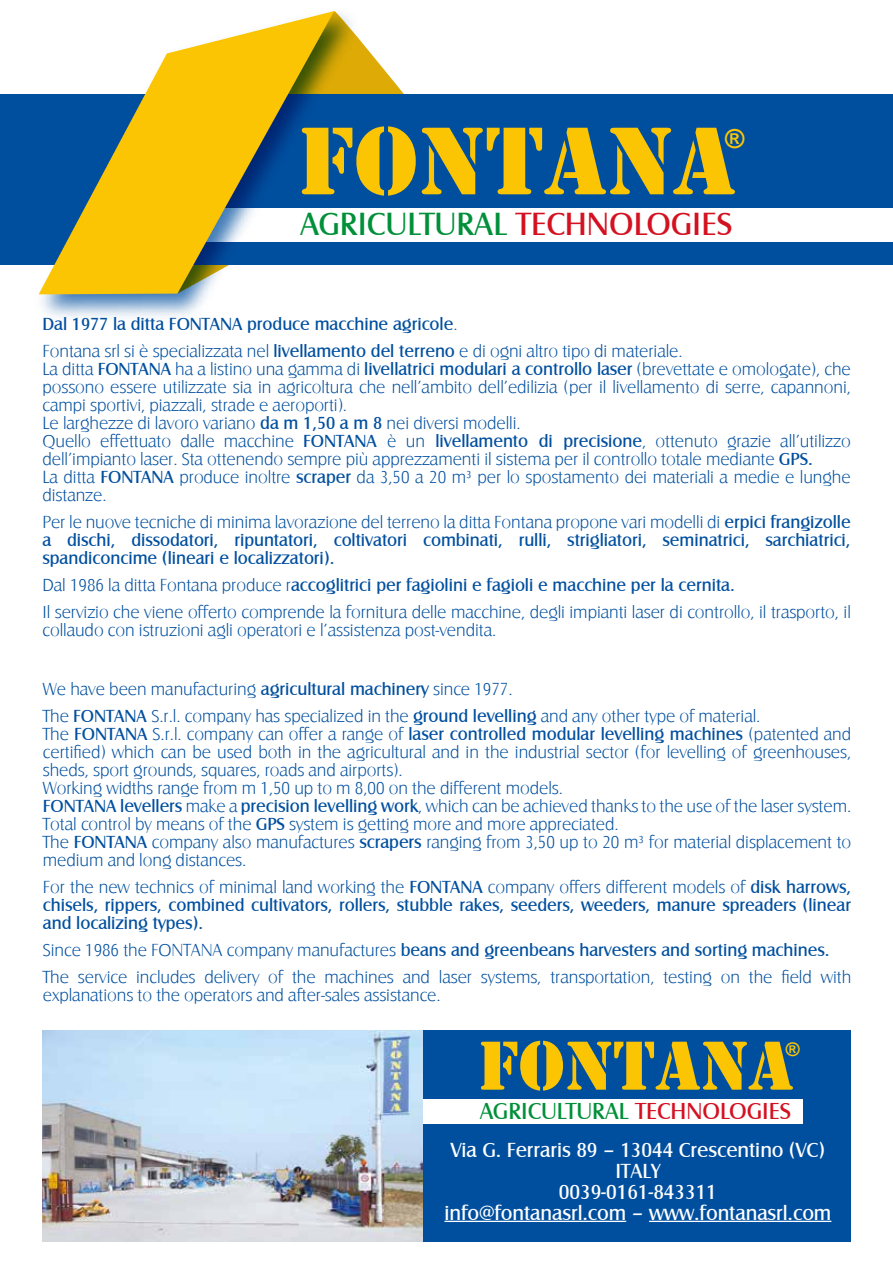
<style>
.page{position:relative;width:893px;height:1263px;background:#fff}
.page>*{position:absolute;margin:0;border:0;box-sizing:border-box;transform-origin:0 0}
.t1{font:99.9px "Stencil";color:#fbc504}
.t2{font:72px "Stencil";color:#fbc504}
.t3{font:33.15px "Castle T";color:#019039}
.t4{font:700 26.1px "Arial";color:#fbc504}
.t5{font:23.85px "Castle T";color:#019039}
.t6{font:21px/21px "Castle T";letter-spacing:-.005em;color:#fff;text-align:center}
.t7{font:700 18.9px "Arial";color:#fbc504}
.t8{font:18px/18px "Castle T Ligh";letter-spacing:-.005em;color:#004f9f}
.t9{font:18px/18px "Castle T";letter-spacing:-.005em;color:#004f9f}
.s1{color:#d41120}
.s2{font-family:"Castle T Ligh"}
.s3{font-family:"Castle T"}
</style>
<div class="page">
<div style="left:43px;top:1030px;width:808px;height:211px;background:#004f9f"></div>
<svg style="left:368px;top:50px;width:38px;height:45px"></svg>
<div style="left:0;top:95px;width:893px;height:170px;background:#004f9f"></div>
<div style="left:97px;top:208px;width:796px;height:34px;background:#fff"></div>
<img style="left:27px;top:11px;width:341px;height:307px">
<svg style="left:39px;top:11px;width:295px;height:283px"></svg>
<div style="left:333px;top:1099px;width:469px;height:25px;background:#fff"></div>
<hr style="left:444px;top:1221px;width:182px;height:1px;background:#fff">
<hr style="left:649px;top:1221px;width:182px;height:1px;background:#fff">
<img style="left:43px;top:1030px;width:380px;height:211px">
<h1 class="t1" style="left:298px;top:103px;width:439px">FONTANA</h1>
<h3 class="t4" style="left:725px;top:124px;width:21px">®</h3>
<h3 class="t3" style="left:300px;top:202px;width:433px">AGRICULTURAL <span class="s1">TECHNOLOGIES</span></h3>
<p class="t9" style="left:43px;top:314px;width:417px">Dal 1977 la ditta FONTANA produce macchine agricole<span class="s2">.</span></p>
<p class="t8" style="left:43px;top:342px;width:810px">Fontana srl si è specializzata nel <span class="s3">livellamento del terreno</span> e di ogni altro tipo di materiale.<br>La ditta <span class="s3">FONTANA</span> ha a listino una gamma di <span class="s3">livellatrici modulari a controllo laser</span> (brevettate e omologate), che possono essere utilizzate sia in agricoltura che nell’ambito dell’edilizia (per il livellamento di serre, capannoni, campi sportivi, piazzali, strade e aeroporti).<br>Le larghezze di lavoro variano <span class="s3">da m 1,50 a m 8</span> nei diversi modelli.<br>Quello effettuato dalle macchine <span class="s3">FONTANA</span> è un <span class="s3">livellamento di precisione</span>, ottenuto grazie all’utilizzo dell’impianto laser. Sta ottenendo sempre più apprezzamenti il sistema per il controllo totale mediante <span class="s3">GPS.<br></span>La ditta <span class="s3">FONTANA</span> produce inoltre <span class="s3">scraper</span> da 3,50 a 20 m³ per lo spostamento dei materiali a medie e lunghe distanze.</p>
<p class="t8" style="left:43px;top:512px;width:810px">Per le nuove tecniche di minima lavorazione del terreno la ditta Fontana propone vari modelli di <span class="s3">erpici frangizolle</span></p>
<p class="t9" style="left:43px;top:530px;width:810px">a dischi, dissodatori, ripuntatori, coltivatori combinati, rulli, strigliatori, seminatrici, sarchiatrici, spandiconcime (lineari e localizzatori).</p>
<p class="t9" style="left:43px;top:575px;width:694px"><span class="s2">Dal 1986 la ditta Fontana produce r</span>accoglitrici per fagiolini e fagioli e macchine per la cernita.</p>
<p class="t8" style="left:43px;top:602px;width:810px">Il servizio che viene offerto comprende la fornitura delle macchine, degli impianti laser di controllo, il trasporto, il collaudo con istruzioni agli operatori e l’assistenza post-vendita.</p>
<p class="t8" style="left:43px;top:676px;width:719px;line-height:27px">We have been manufacturing <span class="s3">agricultural machinery</span> since 1977.<br>The <span class="s3">FONTANA</span> S.r.l. company has specialized in the <span class="s3">ground levelling</span> and any other type of material.</p>
<p class="t9" style="left:43px;top:725px;width:810px"><span class="s2">The</span> FONTANA <span class="s2">S.r.l. company can offer a range of</span> laser controlled modular levelling machines <span class="s2">(patented and</span></p>
<p class="t8" style="left:43px;top:743px;width:810px">certified) which can be used both in the agricultural and in the industrial sector (for levelling of greenhouses, sheds, sport grounds, squares, roads and airports).<br>Working widths range from m 1,50 up to m 8,00 on the different models.<br><span class="s3">FONTANA levellers</span> make a <span class="s3">precision levelling work</span>, which can be achieved thanks to the use of the laser system.<br>Total control by means of the <span class="s3">GPS</span> system is getting more and more appreciated.<br>The <span class="s3">FONTANA</span> company also manufactures <span class="s3">scrapers</span> ranging from 3,50 up to 20 m³ for material displacement to medium and long distances.</p>
<p class="t8" style="left:43px;top:878px;width:810px">For the new technics of minimal land working the <span class="s3">FONTANA</span> company offers different models of <span class="s3">disk harrows,</span></p>
<p class="t9" style="left:43px;top:896px;width:810px">chisels, rippers, combined cultivators, rollers, stubble rakes, seeders, weeders, manure spreaders (linear and localizing types).</p>
<p class="t9" style="left:43px;top:941px;width:788px"><span class="s2">Since 1986 the FONTANA company manufactures</span> beans and greenbeans harvesters and sorting machines.</p>
<p class="t8" style="left:43px;top:968px;width:810px">The service includes delivery of the machines and laser systems, transportation, testing on the field with explanations to the operators and after-sales assistance.</p>
<h2 class="t2" style="left:478px;top:1024px;width:316px">FONTANA</h2>
<p class="t7" style="left:786px;top:1039px;width:15px">®</p>
<h3 class="t5" style="left:480px;top:1095px;width:313px">AGRICULTURAL <span class="s1">TECHNOLOGIES</span></h3>
<p class="t6" style="left:444px;top:1138px;width:388px">Via G. Ferraris 89 – 13044 Crescentino (VC)<br>ITALY<br>0039-0161-843311<br>info@fontanasrl.com – www.fontanasrl.com</p>
</div>
